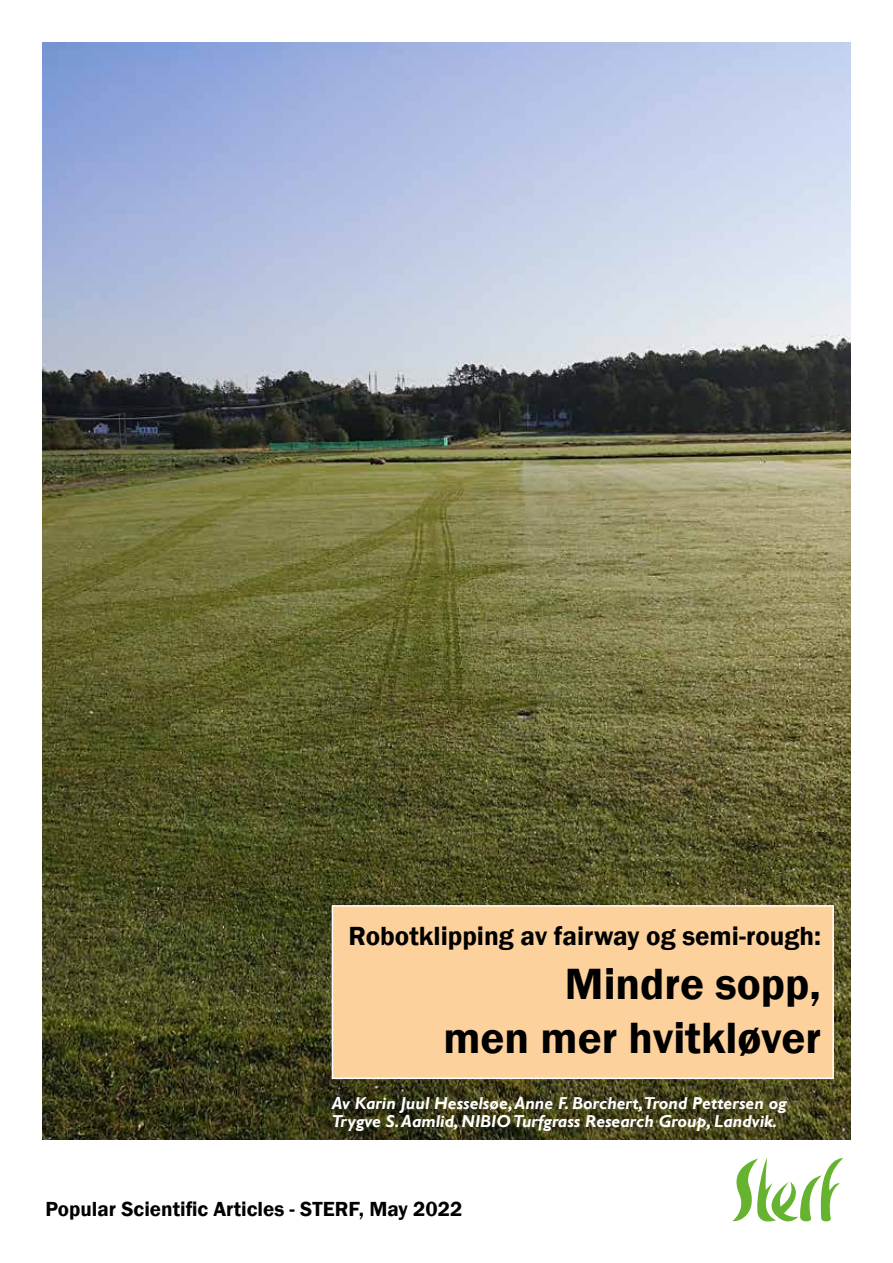
<style>
.page{position:relative;width:893px;height:1263px;background:#fff}
.page>*{position:absolute;margin:0;border:0;box-sizing:border-box;transform-origin:0 0}
.t1{font:600 45px/54px "Franklin Gothic";color:#000;text-align:right}
.t2{font:600 27px "Franklin Gothic";color:#000}
.t3{font:600 21px "Franklin Gothic";color:#000}
.t4{font:italic 700 17.25px/18px "Gill Sans";color:#fff}
</style>
<div class="page">
<img style="left:43px;top:43px;width:807px;height:1097px">
<svg style="left:732px;top:1158px;width:111px;height:63px"></svg>
<div style="left:332px;top:905px;width:502px;height:174px;background:#fcd19c;border:2px solid #fff"></div>
<h2 class="t2" style="left:348px;top:919px;width:474px">Robotklipping av fairway og semi-rough:</h2>
<h1 class="t1" style="left:443px;top:958px;width:379px">Mindre sopp,<br>men mer hvitkløver</h1>
<p class="t4" style="left:332px;top:1094px;width:456px">Av Karin Juul Hesselsøe, Anne F. Borchert,Trond Pettersen og<br>Trygve S. Aamlid, NIBIO Turfgrass Research Group, Landvik.</p>
<p class="t3" style="left:46px;top:1196px;width:418px">Popular Scientific Articles - STERF, May 2022</p>
</div>
